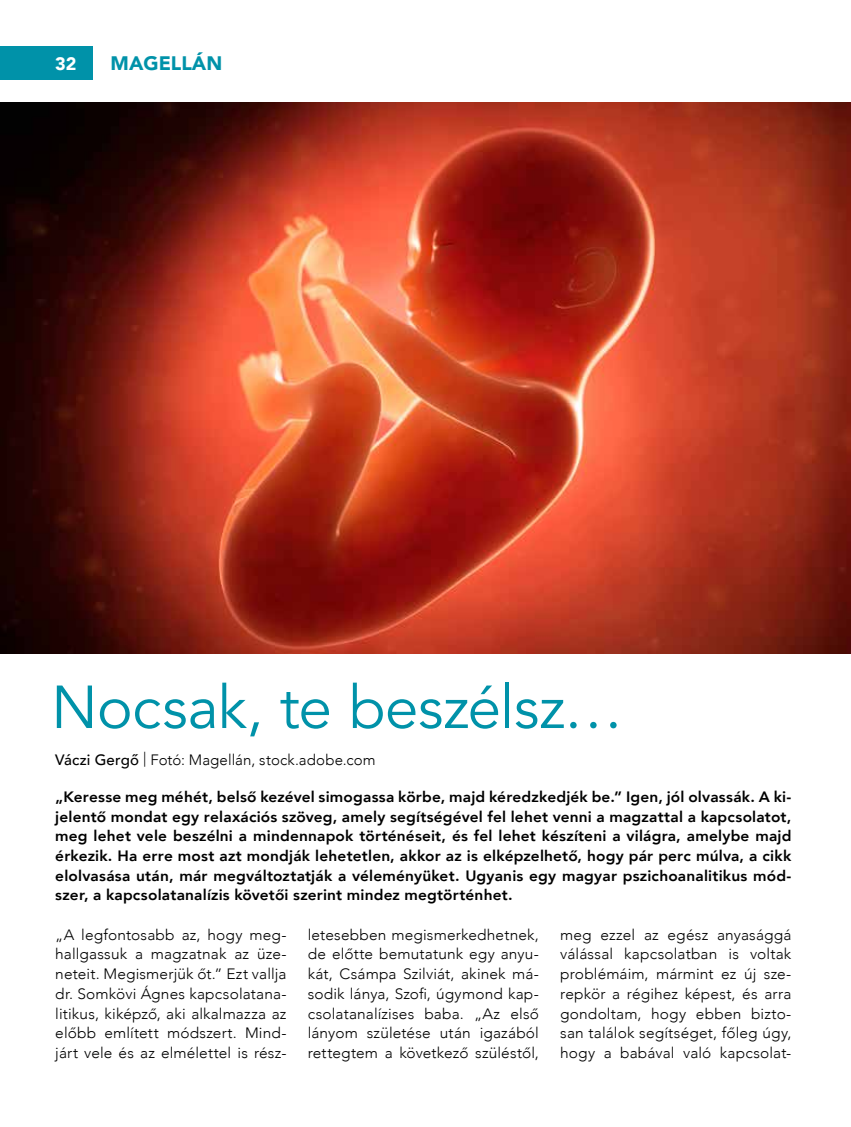
<style>
.page{position:relative;width:851px;height:1127px;background:#fff}
.page>*{position:absolute;margin:0;border:0;box-sizing:border-box;transform-origin:0 0}
.t1{font:60px "Avenir";letter-spacing:-.01em;color:#0092a9}
.t2{font:900 19.5px "Avenir";color:#0092a9}
.t3{font:900 18px "Avenir";color:#fff}
.t4{font:300 15px/19.6px "Avenir";letter-spacing:.01em;color:#000;text-align:justify}
.t5{font:800 15px/19.6px "Avenir";letter-spacing:.01em;color:#000;text-align:justify}
.s1{font-weight:500}
</style>
<div class="page">
<div style="left:0;top:47px;width:92px;height:33px;background:#0092a9"></div>
<img style="left:0;top:102px;width:850px;height:552px">
<p class="t3" style="left:55px;top:48px;width:23px">32</p>
<h2 class="t2" style="left:111px;top:46px;width:113px">MAGELLÁN</h2>
<h1 class="t1" style="left:51px;top:671px;width:573px">Nocsak, te beszélsz…</h1>
<p class="t4" style="left:55px;top:749px;width:322px"><span class="s1">Váczi Gergő</span> | Fotó: Magellán, stock.adobe.com</p>
<p class="t5" style="left:55px;top:787px;width:737px">„Keresse meg méhét, belső kezével simogassa körbe, majd kéredzkedjék be.” Igen, jól olvassák. A ki&shy;jelentő mondat egy relaxációs szöveg, amely segítségével fel lehet venni a magzattal a kapcsolatot, meg lehet vele beszélni a mindennapok történéseit, és fel lehet készíteni a világra, amelybe majd érkezik. Ha erre most azt mondják lehetetlen, akkor az is elképzelhető, hogy pár perc múlva, a cikk elolvasása után, már megváltoztatják a véleményüket. Ugyanis egy magyar pszichoanalitikus mód&shy;szer, a kapcsolatanalízis követői szerint mindez megtörténhet.</p>
<p class="t4" style="left:55px;top:925px;width:233px">„A legfontosabb az, hogy meg&shy;hallgassuk a magzatnak az üze&shy;neteit. Megismerjük őt.” Ezt vallja dr. Somkövi Ágnes kapcsolatana&shy;litikus, kiképző, aki alkalmazza az előbb említett módszert. Mind&shy;járt vele és az elmélettel is rész-</p>
<p class="t4" style="left:308px;top:925px;width:233px">letesebben megismerkedhetnek, de előtte bemutatunk egy anyu&shy;kát, Csámpa Szilviát, akinek má&shy;sodik lánya, Szofi, úgymond kap&shy;csolatanalízises baba. „Az első lányom születése után igazából rettegtem a következő szüléstől,</p>
<p class="t4" style="left:560px;top:925px;width:233px">meg ezzel az egész anyasággá válással kapcsolatban is voltak problémáim, mármint ez új sze&shy;repkör a régihez képest, és arra gondoltam, hogy ebben bizto&shy;san találok segítséget, főleg úgy, hogy a babával való kapcsolat-</p>
</div>
